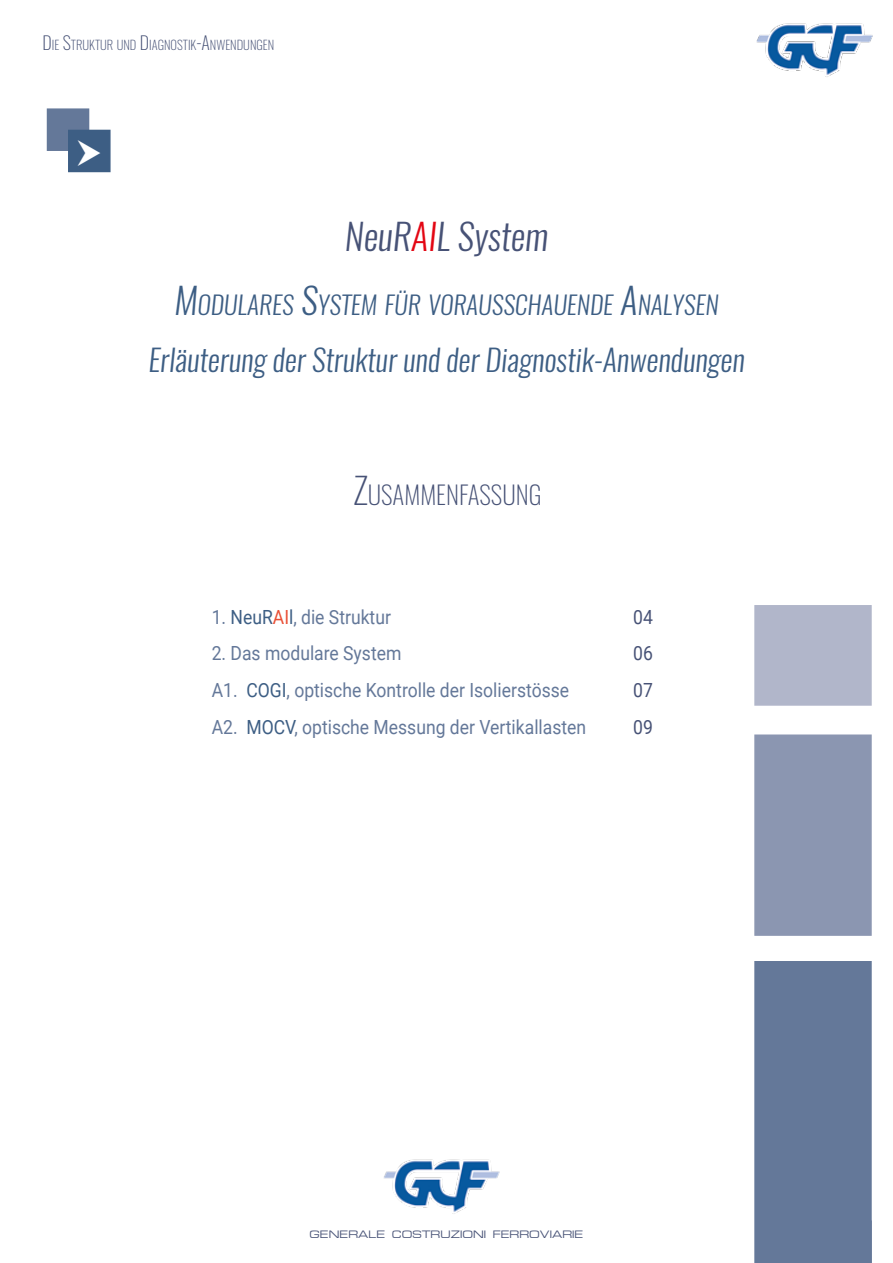
<style>
.page{position:relative;width:893px;height:1263px;background:#fff}
.page>*{position:absolute;margin:0;border:0;box-sizing:border-box;transform-origin:0 0}
.t1{font:italic 300 36px "Oswald";color:#475276}
.t2{font:italic 300 30px "Oswald";color:#3d5e84}
.t3{font:italic 300 25.2px "Oswald";color:#3d5e84}
.t4{font:200 25.2px "Oswald";color:#475276}
.t5{font:19.5px "Roboto";color:#647899;scale:.9 1}
.t6{font:19.5px "Roboto";color:#475276;scale:.9 1}
.t7{font:200 12.6px "Oswald";color:#475276}
.t8{font:12.6px "Metrostyle Extended";color:#475276}
.s1{font-size:18px}
.s2{color:#e30613}
.s3{font-size:36px}
.s4{color:#3d5e84}
.s5{color:#e94f35}
</style>
<div class="page">
<img style="left:756px;top:23px;width:117px;height:54px">
<img style="left:384px;top:1159px;width:116px;height:55px">
<div style="left:754px;top:961px;width:118px;height:302px;background:#647899"></div>
<div style="left:754px;top:734px;width:118px;height:202px;background:#8b96b1;border:2px solid #8b96b1"></div>
<div style="left:754px;top:605px;width:118px;height:101px;background:#b1b6ca;border:2px solid #b1b6ca"></div>
<div style="left:47px;top:108px;width:42px;height:43px;background:#647899;border:2px solid #647899"></div>
<div style="left:68px;top:130px;width:43px;height:42px;background:#3d5e84"></div>
<p class="t7" style="left:43px;top:34px;width:233px"><span class="s1">D</span>IE <span class="s1">S</span>TRUKTUR UND <span class="s1">D</span>IAGNOSTIK<span class="s1">-A</span>NWENDUNGEN</p>
<h1 class="t1" style="left:345px;top:211px;width:205px">NeuR<span class="s2">AI</span>L System</h1>
<p class="t3" style="left:174px;top:288px;width:545px"><span class="s3">M</span>ODULARES <span class="s3">S</span>YSTEM FÜR VORAUSSCHAUENDE <span class="s3">A</span>NALYSEN</p>
<h2 class="t2" style="left:148px;top:340px;width:598px">Erläuterung der Struktur und der Diagnostik-Anwendungen</h2>
<p class="t4" style="left:353px;top:473px;width:190px"><span class="s3">Z</span>USAMM ENFASSUNG</p>
<p class="t5" style="left:212px;top:603px;width:201px">1. <span class="s4">NeuR</span><span class="s5">AI</span><span class="s4">l</span>, die Struktur</p>
<p class="t6" style="left:633px;top:603px;width:23px">04</p>
<p class="t5" style="left:212px;top:640px;width:212px">2. Das modulare System</p>
<p class="t6" style="left:633px;top:640px;width:23px">06</p>
<p class="t5" style="left:212px;top:676px;width:399px">A1. <span class="s4">COGI</span>, optische Kontrolle der Isolierstösse</p>
<p class="t6" style="left:633px;top:676px;width:23px">07</p>
<p class="t5" style="left:212px;top:713px;width:417px">A2. <span class="s4">MOCV</span>, optische Messung der Vertikallasten</p>
<p class="t6" style="left:633px;top:713px;width:23px">09</p>
<p class="t8" style="left:310px;top:1228px;width:275px">GENERALE COSTRUZIONI FERROVIARIE</p>
</div>
